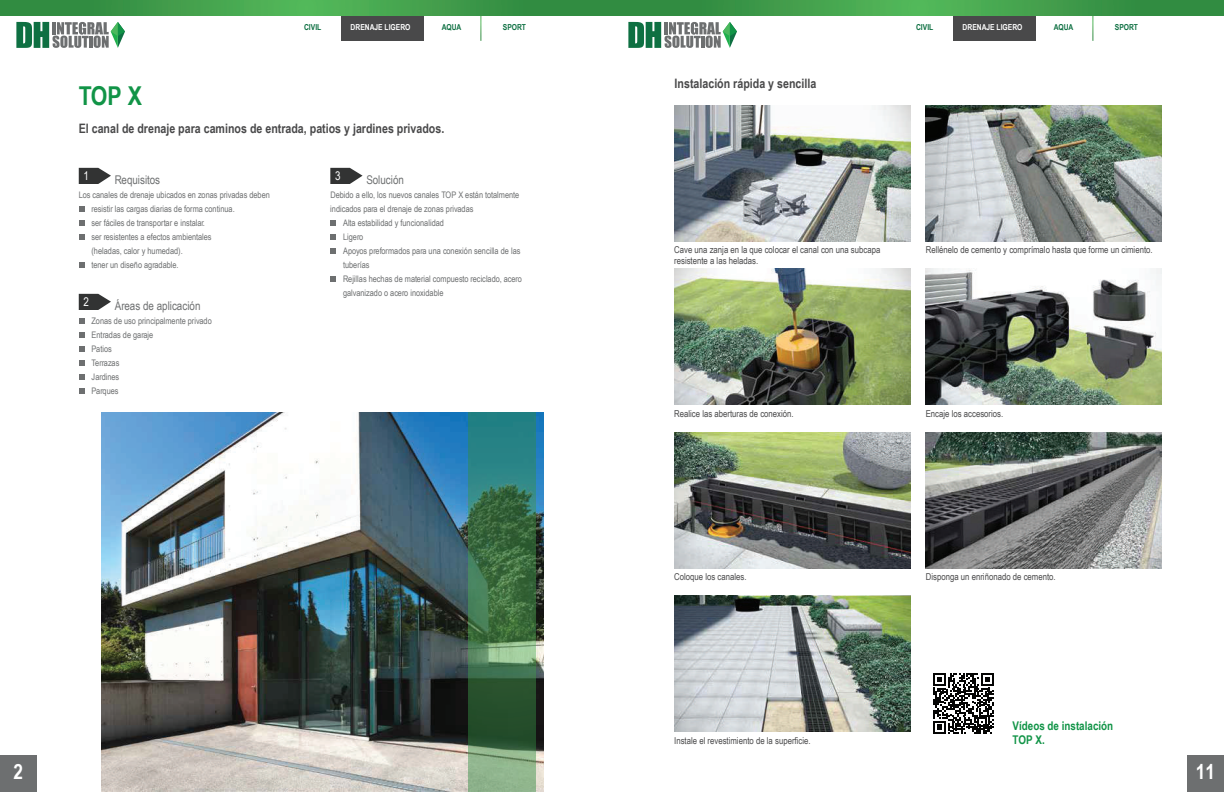
<style>
.page{position:relative;width:1224px;height:792px;background:#fff}
.page>*{position:absolute;margin:0;border:0;box-sizing:border-box;transform-origin:0 0}
.t1{font:700 26px "Arial Narrow";color:#119447}
.t2{font:700 21px "Arial Narrow";color:#fff}
.t3{font:700 13px "Arial Narrow";color:#49494a}
.t4{font:12px "Arial Narrow";color:#6d6f70}
.t5{font:700 12px/13.4px "Arial Narrow";color:#119447}
.t6{font:12px "Arial Narrow";color:#fff}
.t7{font:9.5px/11px "Arial Narrow";color:#49494a}
.t8{font:9px/14px "Arial Narrow";color:#6d6f70}
.t9{font:700 8.2px "Arial Narrow";color:#0e7042}
.t10{font:700 8.2px "Arial Narrow";color:#fff}
</style>
<div class="page">
<div style="left:341px;top:3px;width:83px;height:38px;background:#49494a"></div>
<svg style="left:0;top:0;width:612px;height:16px"></svg>
<svg style="left:16px;top:22px;width:109px;height:26px"></svg>
<svg style="left:79px;top:206px;width:6px;height:6px"></svg>
<svg style="left:79px;top:220px;width:6px;height:6px"></svg>
<svg style="left:79px;top:234px;width:6px;height:6px"></svg>
<svg style="left:79px;top:262px;width:6px;height:6px"></svg>
<svg style="left:79px;top:168px;width:32px;height:16px"></svg>
<svg style="left:331px;top:220px;width:5px;height:6px"></svg>
<svg style="left:331px;top:234px;width:5px;height:6px"></svg>
<svg style="left:331px;top:248px;width:5px;height:6px"></svg>
<svg style="left:331px;top:276px;width:5px;height:6px"></svg>
<svg style="left:330px;top:168px;width:33px;height:16px"></svg>
<svg style="left:79px;top:318px;width:6px;height:6px"></svg>
<svg style="left:79px;top:332px;width:6px;height:6px"></svg>
<svg style="left:79px;top:346px;width:6px;height:6px"></svg>
<svg style="left:79px;top:360px;width:6px;height:6px"></svg>
<svg style="left:79px;top:374px;width:6px;height:6px"></svg>
<svg style="left:79px;top:388px;width:6px;height:6px"></svg>
<svg style="left:79px;top:294px;width:32px;height:16px"></svg>
<img style="left:101px;top:413px;width:443px;height:378px">
<svg style="left:469px;top:412px;width:67px;height:379px"></svg>
<div style="left:0;top:755px;width:37px;height:37px;background:#6d6f70"></div>
<div style="left:953px;top:3px;width:83px;height:38px;background:#49494a"></div>
<svg style="left:612px;top:0;width:612px;height:16px"></svg>
<svg style="left:628px;top:22px;width:109px;height:26px"></svg>
<img style="left:674px;top:105px;width:236px;height:136px">
<img style="left:926px;top:105px;width:236px;height:136px">
<img style="left:674px;top:269px;width:236px;height:136px">
<img style="left:926px;top:269px;width:236px;height:136px">
<img style="left:674px;top:432px;width:236px;height:136px">
<img style="left:926px;top:432px;width:236px;height:136px">
<img style="left:674px;top:596px;width:236px;height:136px">
<svg style="left:933px;top:673px;width:61px;height:61px"></svg>
<div style="left:1187px;top:755px;width:37px;height:37px;background:#6d6f70"></div>
<p class="t9" style="left:304px;top:21px;width:19px">CIVIL</p>
<p class="t10" style="left:351px;top:21px;width:61px">DRENAJE LIGERO</p>
<p class="t9" style="left:442px;top:21px;width:21px">AQUA</p>
<p class="t9" style="left:503px;top:21px;width:25px">SPORT</p>
<h1 class="t1" style="left:79px;top:76px;width:65px">TOP X</h1>
<h3 class="t3" style="left:79px;top:119px;width:367px">El canal de drenaje para caminos de entrada, patios y jardines privados.</h3>
<h3 class="t6" style="left:335px;top:167px;width:7px">3</h3>
<h3 class="t6" style="left:84px;top:167px;width:7px">1</h3>
<h3 class="t4" style="left:366px;top:171px;width:39px">Solución</h3>
<p class="t8" style="left:330px;top:187px;width:190px">Debido a ello, los nuevos canales TOP X están totalmente</p>
<p class="t8" style="left:330px;top:201px;width:145px">indicados para el drenaje de zonas privadas</p>
<p class="t8" style="left:343px;top:215px;width:102px">Alta estabilidad y funcionalidad</p>
<p class="t8" style="left:343px;top:229px;width:22px">Ligero</p>
<p class="t8" style="left:343px;top:243px;width:179px">Apoyos preformados para una conexión sencilla de las</p>
<p class="t8" style="left:343px;top:257px;width:28px">tuberías</p>
<p class="t8" style="left:343px;top:271px;width:180px">Rejillas hechas de material compuesto reciclado, acero</p>
<p class="t8" style="left:343px;top:285px;width:102px">galvanizado o acero inoxidable</p>
<h3 class="t4" style="left:115px;top:171px;width:47px">Requisitos</h3>
<p class="t8" style="left:92px;top:187px;width:180px;text-indent:-13px">Los canales de drenaje ubicados en zonas privadas deben resistir las cargas diarias de forma continua.<br>ser fáciles de transportar e instalar.<br>ser resistentes a efectos ambientales<br>(heladas, calor y humedad).<br>tener un diseño agradable.</p>
<h3 class="t6" style="left:84px;top:293px;width:7px">2</h3>
<h3 class="t4" style="left:115px;top:297px;width:87px">Áreas de aplicación</h3>
<p class="t8" style="left:92px;top:313px;width:122px">Zonas de uso principalmente privado<br>Entradas de garaje<br>Patios<br>Terrazas<br>Jardines<br>Parques</p>
<h2 class="t2" style="left:14px;top:756px;width:11px">2</h2>
<h3 class="t3" style="left:675px;top:73px;width:143px">Instalación rápida y sencilla</h3>
<p class="t9" style="left:916px;top:21px;width:19px">CIVIL</p>
<p class="t10" style="left:963px;top:21px;width:61px">DRENAJE LIGERO</p>
<p class="t9" style="left:1054px;top:21px;width:21px">AQUA</p>
<p class="t9" style="left:1115px;top:21px;width:25px">SPORT</p>
<p class="t7" style="left:674px;top:244px;width:208px">Cave una zanja en la que colocar el canal con una subcapa resistente a las heladas.</p>
<p class="t7" style="left:926px;top:244px;width:228px">Rellénelo de cemento y comprímalo hasta que forme un cimiento.</p>
<p class="t7" style="left:674px;top:408px;width:121px">Realice las aberturas de conexión.</p>
<p class="t7" style="left:926px;top:408px;width:79px">Encaje los accesorios.</p>
<p class="t7" style="left:674px;top:571px;width:74px">Coloque los canales.</p>
<p class="t7" style="left:674px;top:735px;width:138px">Instale el revestimiento de la superficie.</p>
<p class="t7" style="left:926px;top:571px;width:131px">Disponga un enriñonado de cemento.</p>
<h3 class="t5" style="left:1013px;top:719px;width:102px">Vídeos de instalación<br>TOP X.</h3>
<h2 class="t2" style="left:1196px;top:756px;width:21px">11</h2>
</div>
